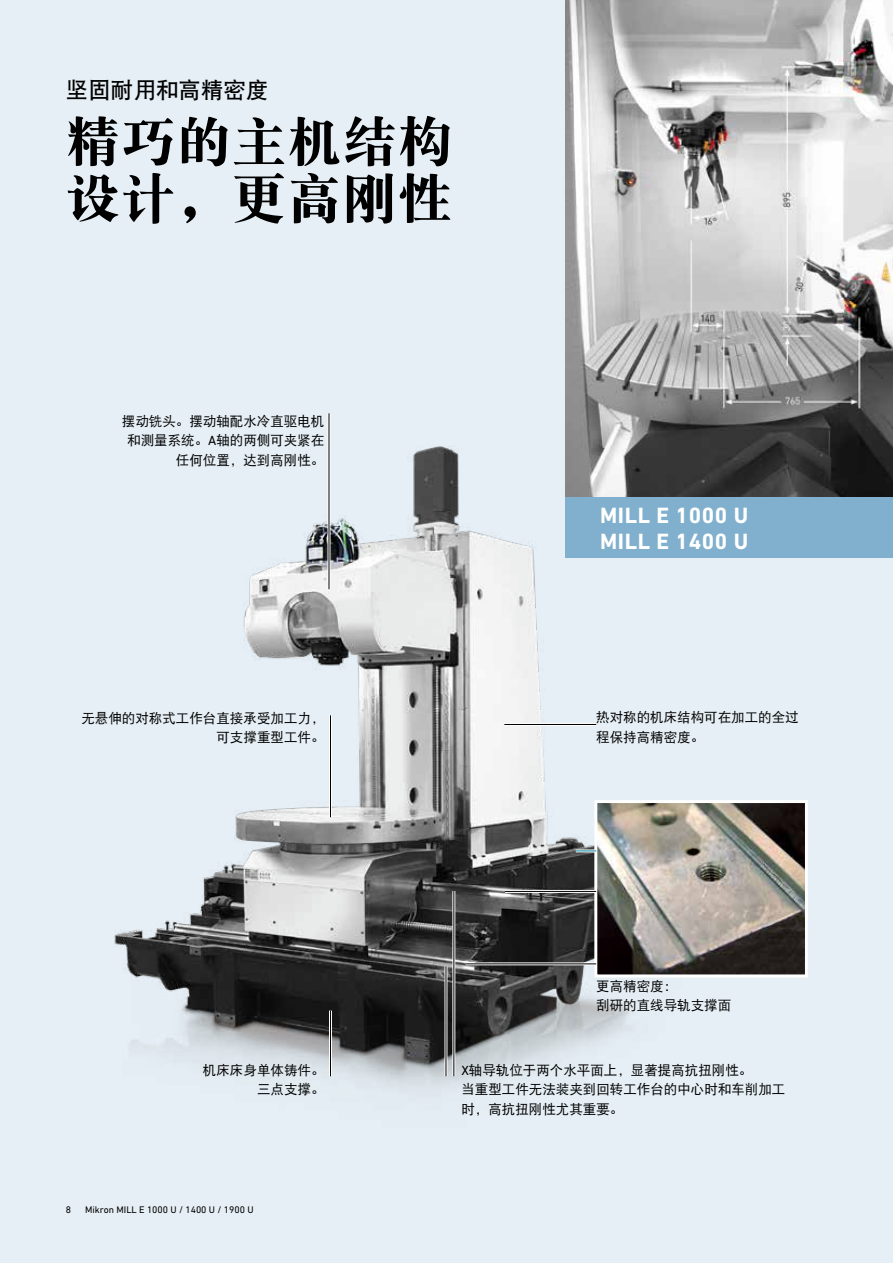
<style>
.page{position:relative;width:893px;height:1263px;background:#e6eff5}
.page>*{position:absolute;margin:0;border:0;box-sizing:border-box;transform-origin:0 0}
.t1{font:54px/57px "DFP Song W9";letter-spacing:.025em;color:#000}
.t2{font:700 22.5px/25.5px "DIN Next W1 G";letter-spacing:.025em;color:#fff}
.t3{font:22.5px "DFP Hei W7";color:#000}
.t4{font:13.5px/19.5px "DFP Hei W5";color:#000}
.t5{font:9.75px "DIN Next W1 G";color:#000}
.s1{font-family:"DIN Next W1 G"}
</style>
<div class="page">
<div style="left:566px;top:0;width:327px;height:557px;background:#80b0cd"></div>
<img style="left:114px;top:446px;width:603px;height:643px">
<img style="left:598px;top:804px;width:206px;height:169px">
<div style="left:594px;top:800px;width:214px;height:177px;border:3px solid #fff"></div>
<hr style="left:576px;top:849px;width:20px;height:3px;background:#fff">
<hr style="left:327px;top:413px;width:3px;height:176px;background:#fff">
<hr style="left:504px;top:723px;width:92px;height:3px;background:#fff">
<hr style="left:466px;top:962px;width:130px;height:3px;background:#fff">
<hr style="left:505px;top:890px;width:91px;height:3px;background:#fff">
<hr style="left:329px;top:715px;width:3px;height:102px;background:#fff">
<hr style="left:329px;top:1010px;width:3px;height:66px;background:#fff">
<hr style="left:452px;top:891px;width:3px;height:185px;background:#fff">
<hr style="left:444px;top:966px;width:3px;height:110px;background:#fff">
<hr style="left:329px;top:413px;width:1px;height:176px;background:#000">
<hr style="left:504px;top:724px;width:92px;height:1px;background:#000">
<hr style="left:466px;top:963px;width:130px;height:1px;background:#000">
<hr style="left:505px;top:891px;width:91px;height:1px;background:#000">
<hr style="left:330px;top:715px;width:1px;height:102px;background:#000">
<hr style="left:330px;top:1010px;width:1px;height:66px;background:#000">
<hr style="left:453px;top:891px;width:1px;height:185px;background:#000">
<hr style="left:446px;top:966px;width:1px;height:110px;background:#000">
<svg style="left:576px;top:850px;width:20px;height:1px"></svg>
<img style="left:566px;top:0;width:327px;height:497px">
<div style="left:594px;top:499px;width:160px;height:58px;background:#80b0cd"></div>
<h2 class="t3" style="left:66px;top:78px;width:204px">坚固耐用和高精密度</h2>
<h1 class="t1" style="left:66px;top:113px;width:388px">精巧的主机结构设计，更高刚性</h1>
<p class="t4" style="left:122px;top:411px;width:204px;text-align:right">摆动铣头。摆动轴配水冷直驱电机和测量系统。<span class="s1">A</span>轴的两侧可夹紧在任何位置，达到高刚性。</p>
<p class="t4" style="left:81px;top:708px;width:244px;text-align:right">无悬伸的对称式工作台直接承受加工力，可支撑重型工件。</p>
<h2 class="t2" style="left:600px;top:503px;width:150px">MILL E 1000 U<br>MILL E 1400 U</h2>
<p class="t4" style="left:596px;top:708px;width:204px">热对称的机床结构可在加工的全过程保持高精密度。</p>
<p class="t4" style="left:203px;top:1060px;width:123px;text-align:right">机床床身单体铸件。三点支撑。</p>
<p class="t5" style="left:66px;top:1204px;width:7px">8</p>
<p class="t5" style="left:85px;top:1204px;width:170px">Mikron MILL E 1000 U / 1400 U / 1900 U</p>
<p class="t4" style="left:596px;top:976px;width:136px">更高精密度：<br>刮研的直线导轨支撑面</p>
<p class="t4" style="left:461px;top:1060px;width:325px"><span class="s1">X</span>轴导轨位于两个水平面上，显著提高抗扭刚性。<br>当重型工件无法装夹到回转工作台的中心时和车削加工时，高抗扭刚性尤其重要。</p>
</div>
